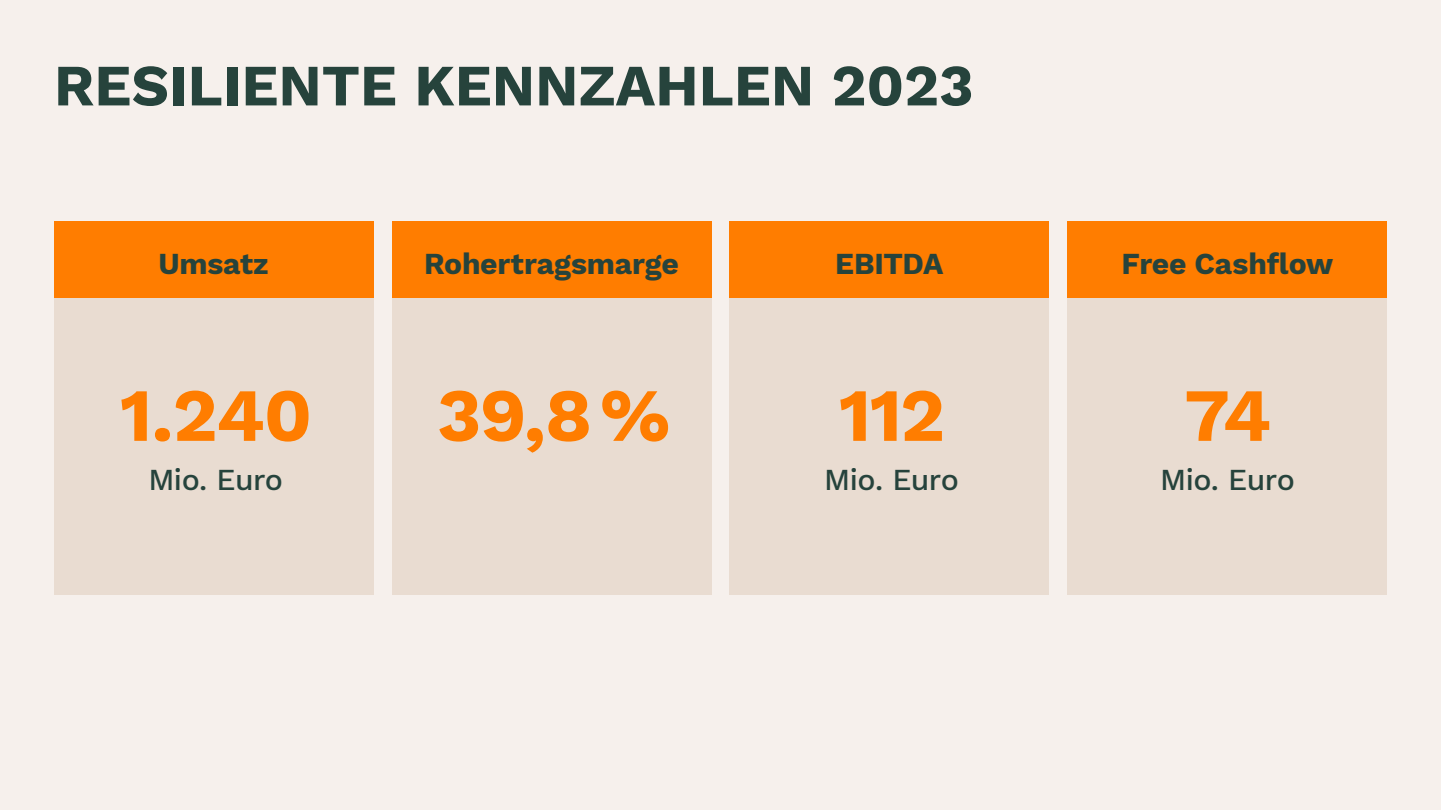
<style>
.page{position:relative;width:1441px;height:810px;background:#fff}
.page>*{position:absolute;margin:0;border:0;box-sizing:border-box;transform-origin:0 0}
.t1{font:700 75px "Work Sans";letter-spacing:-.025em;color:#ff7d00}
.t2{font:700 58.5px "Work Sans";color:#26433c}
.t3{font:700 30px "Work Sans";letter-spacing:-.01em;color:#26433c}
.t4{font:500 30px "Work Sans";letter-spacing:-.015em;color:#26433c}
</style>
<div class="page">
<div style="left:0;top:0;width:1440px;height:810px;background:#f6f0ec"></div>
<div style="left:1067px;top:298px;width:319px;height:297px;background:#e9dcd1"></div>
<div style="left:1067px;top:221px;width:319px;height:77px;background:#ff7d00"></div>
<div style="left:54px;top:298px;width:319px;height:297px;background:#e9dcd1"></div>
<div style="left:54px;top:221px;width:319px;height:77px;background:#ff7d00"></div>
<div style="left:729px;top:298px;width:319px;height:297px;background:#e9dcd1"></div>
<div style="left:729px;top:221px;width:319px;height:77px;background:#ff7d00"></div>
<div style="left:392px;top:298px;width:319px;height:297px;background:#e9dcd1"></div>
<div style="left:392px;top:221px;width:319px;height:77px;background:#ff7d00"></div>
<h2 class="t2" style="left:54px;top:52px;width:921px">RESILIENTE KENNZAHLEN 2023</h2>
<p class="t3" style="left:158px;top:246px;width:112px">Umsatz</p>
<p class="t3" style="left:424px;top:246px;width:256px">Rohertragsmarge</p>
<p class="t3" style="left:835px;top:246px;width:110px">EBITDA</p>
<p class="t3" style="left:1121px;top:246px;width:213px">Free Cashflow</p>
<h1 class="t1" style="left:119px;top:372px;width:194px">1.240</h1>
<p class="t4" style="left:148px;top:462px;width:136px">Mio. Euro</p>
<h1 class="t1" style="left:437px;top:372px;width:235px">39,8%</h1>
<h1 class="t1" style="left:838px;top:372px;width:108px">112</h1>
<p class="t4" style="left:824px;top:462px;width:136px">Mio. Euro</p>
<h1 class="t1" style="left:1183px;top:372px;width:89px">74</h1>
<p class="t4" style="left:1159px;top:462px;width:136px">Mio. Euro</p>
</div>
